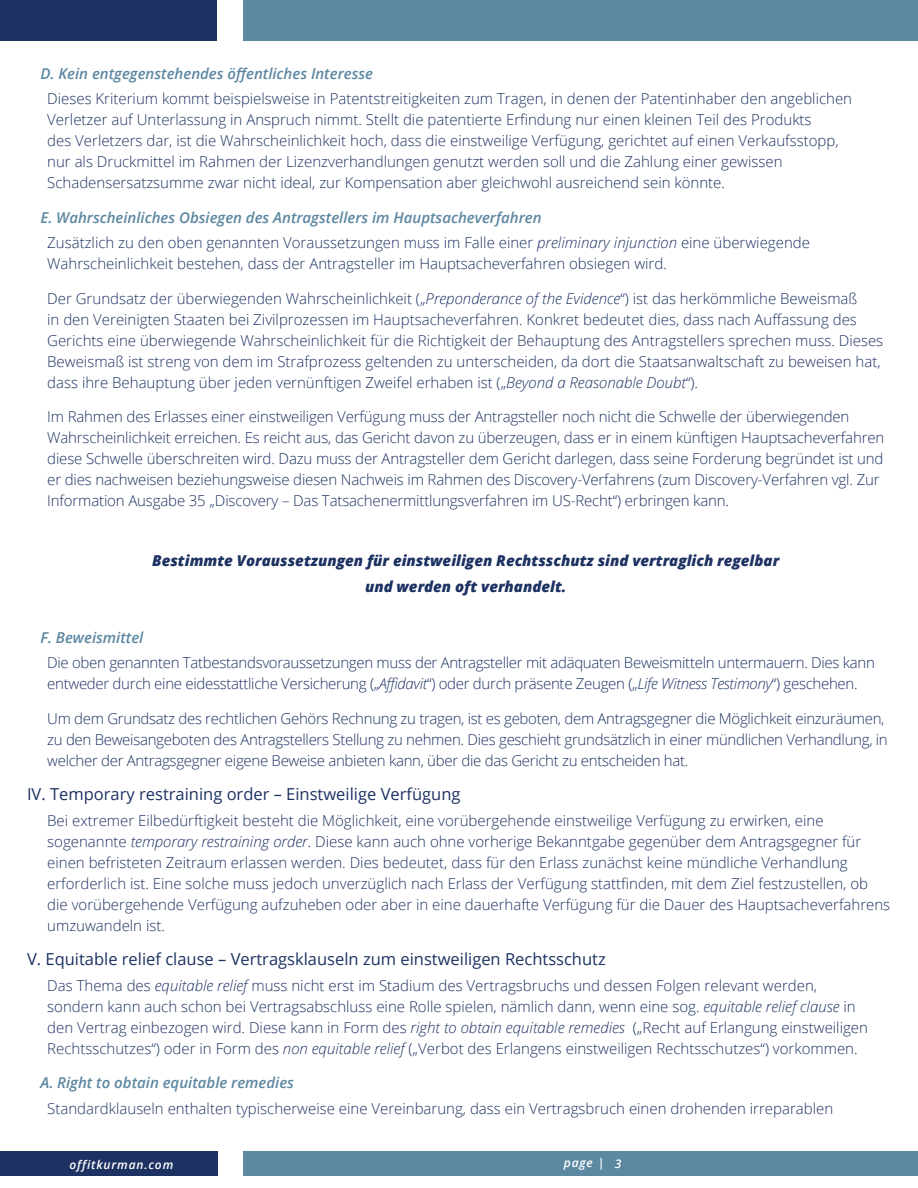
<style>
.page{position:relative;width:918px;height:1188px;background:#fff}
.page>*{position:absolute;margin:0;border:0;box-sizing:border-box;transform-origin:0 0}
.t1{font:16.5px "Open Sans";color:#1d3262}
.Paragraph_Style_2{font:300 15px/21px "Open Sans";color:#1d3262}
.Paragraph_Style_2-2{font:300 15px/21px "Open Sans";letter-spacing:-.02em;color:#1d3262}
.Sub_Header{font:italic 600 15px "Open Sans";color:#5c87a1}
.Sub_Header-2{font:italic 800 15px "Open Sans";color:#1d3262}
.t2{font:italic 600 12px "Open Sans";letter-spacing:.07em;color:#fff}
.s1{font-style:italic}
</style>
<div class="page">
<div style="left:0;top:0;width:217px;height:41px;background:#1d3262"></div>
<div style="left:243px;top:0;width:675px;height:41px;background:#5c88a2"></div>
<div style="left:0;top:1152px;width:217px;height:24px;background:#1d3262"></div>
<div style="left:243px;top:1152px;width:675px;height:24px;background:#5c88a2"></div>
<p class="Sub_Header" style="left:40px;top:63px;width:334px">D. Kein entgegenstehendes öffentliches Interesse</p>
<p class="Paragraph_Style_2" style="left:47px;top:88px;width:806px">Dieses Kriterium kommt beispielsweise in Patentstreitigkeiten zum Tragen, in denen der Patentinhaber den angeblichen Verletzer auf Unterlassung in Anspruch nimmt. Stellt die patentierte Erfindung nur einen kleinen Teil des Produkts<br>des Verletzers dar, ist die Wahrscheinlichkeit hoch, dass die einstweilige Verfügung, gerichtet auf einen Verkaufsstopp, nur als Druckmittel im Rahmen der Lizenzverhandlungen genutzt werden soll und die Zahlung einer gewissen Schadensersatzsumme zwar nicht ideal, zur Kompensation aber gleichwohl ausreichend sein könnte.</p>
<p class="Sub_Header" style="left:40px;top:207px;width:503px">E. Wahrscheinliches Obsiegen des Antragstellers im Hauptsacheverfahren</p>
<p class="Paragraph_Style_2" style="left:47px;top:232px;width:764px">Zusätzlich zu den oben genannten Voraussetzungen muss im Falle einer <span class="s1">preliminary injunction</span> eine überwiegende<br>Wahrscheinlichkeit bestehen, dass der Antragsteller im Hauptsacheverfahren obsiegen wird.</p>
<p class="Paragraph_Style_2" style="left:47px;top:288px;width:838px">Der Grundsatz der überwiegenden Wahrscheinlichkeit („<span class="s1">Preponderance of the Evidence</span>“) ist das herkömmliche Beweismaß<br>in den Vereinigten Staaten bei Zivilprozessen im Hauptsacheverfahren. Konkret bedeutet dies, dass nach Auffassung des Gerichts eine überwiegende Wahrscheinlichkeit für die Richtigkeit der Behauptung des Antragstellers sprechen muss. Dieses Beweismaß ist streng von dem im Strafprozess geltenden zu unterscheiden, da dort die Staatsanwaltschaft zu beweisen hat, dass ihre Behauptung über jeden vernünftigen Zweifel erhaben ist („<span class="s1">Beyond a Reasonable Doubt</span>“).</p>
<p class="Paragraph_Style_2" style="left:47px;top:406px;width:839px">Im Rahmen des Erlasses einer einstweiligen Verfügung muss der Antragsteller noch nicht die Schwelle der überwiegenden Wahrscheinlichkeit erreichen. Es reicht aus, das Gericht davon zu überzeugen, dass er in einem künftigen Hauptsacheverfahren diese Schwelle überschreiten wird. Dazu muss der Antragsteller dem Gericht darlegen, dass seine Forderung begründet ist und er dies nachweisen beziehungsweise diesen Nachweis im Rahmen des Discovery-Verfahrens (zum Discovery-Verfahren vgl. Zur Information Ausgabe 35 „Discovery – Das Tatsachenermittlungsverfahren im US-Recht“) erbringen kann.</p>
<p class="Sub_Header-2" style="left:152px;top:550px;width:629px">Bestimmte Voraussetzungen für einstweiligen Rechtsschutz sind vertraglich regelbar</p>
<p class="Sub_Header-2" style="left:365px;top:575px;width:203px">und werden oft verhandelt.</p>
<p class="Sub_Header" style="left:40px;top:627px;width:104px">F. Beweismittel</p>
<p class="Paragraph_Style_2-2" style="left:47px;top:652px;width:829px">Die oben genannten Tatbestandsvoraussetzungen muss der Antragsteller mit adäquaten Beweismitteln untermauern. Dies kann entweder durch eine eidesstattliche Versicherung („<span class="s1">Affidavit</span>“) oder durch präsente Zeugen („<span class="s1">Life Witness Testimony</span>“) geschehen.</p>
<p class="Paragraph_Style_2-2" style="left:47px;top:708px;width:842px">Um dem Grundsatz des rechtlichen Gehörs Rechnung zu tragen, ist es geboten, dem Antragsgegner die Möglichkeit einzuräumen, zu den Beweisangeboten des Antragstellers Stellung zu nehmen. Dies geschieht grundsätzlich in einer mündlichen Verhandlung, in welcher der Antragsgegner eigene Beweise anbieten kann, über die das Gericht zu entscheiden hat.</p>
<p class="t1" style="left:27px;top:783px;width:435px">IV. Temporary restraining order – Einstweilige Verfügung</p>
<p class="Paragraph_Style_2" style="left:47px;top:810px;width:844px">Bei extremer Eilbedürftigkeit besteht die Möglichkeit, eine vorübergehende einstweilige Verfügung zu erwirken, eine sogenannte <span class="s1">temporary restraining order</span>. Diese kann auch ohne vorherige Bekanntgabe gegenüber dem Antragsgegner für einen befristeten Zeitraum erlassen werden. Dies bedeutet, dass für den Erlass zunächst keine mündliche Verhandlung erforderlich ist. Eine solche muss jedoch unverzüglich nach Erlass der Verfügung stattfinden, mit dem Ziel festzustellen, ob die vorübergehende Verfügung aufzuheben oder aber in eine dauerhafte Verfügung für die Dauer des Hauptsacheverfahrens umzuwandeln ist.</p>
<p class="t1" style="left:27px;top:948px;width:580px">V. Equitable relief clause – Vertragsklauseln zum einstweiligen Rechtsschutz</p>
<p class="Paragraph_Style_2" style="left:47px;top:975px;width:822px">Das Thema des <span class="s1">equitable relief</span> muss nicht erst im Stadium des Vertragsbruchs und dessen Folgen relevant werden, sondern kann auch schon bei Vertragsabschluss eine Rolle spielen, nämlich dann, wenn eine sog. <span class="s1">equitable relief clause</span> in den Vertrag einbezogen wird. Diese kann in Form des <span class="s1">right to obtain equitable remedies</span> („Recht auf Erlangung einstweiligen Rechtsschutzes“) oder in Form des <span class="s1">non equitable relief</span> („Verbot des Erlangens einstweiligen Rechtsschutzes“) vorkommen.</p>
<p class="Sub_Header" style="left:40px;top:1073px;width:255px">A. Right to obtain equitable remedies</p>
<p class="Paragraph_Style_2" style="left:47px;top:1098px;width:787px">Standardklauseln enthalten typischerweise eine Vereinbarung, dass ein Vertragsbruch einen drohenden irreparablen</p>
<p class="t2" style="left:69px;top:1156px;width:105px">offitkurman.com</p>
<p class="t2" style="left:564px;top:1155px;width:59px">page | 3</p>
</div>
